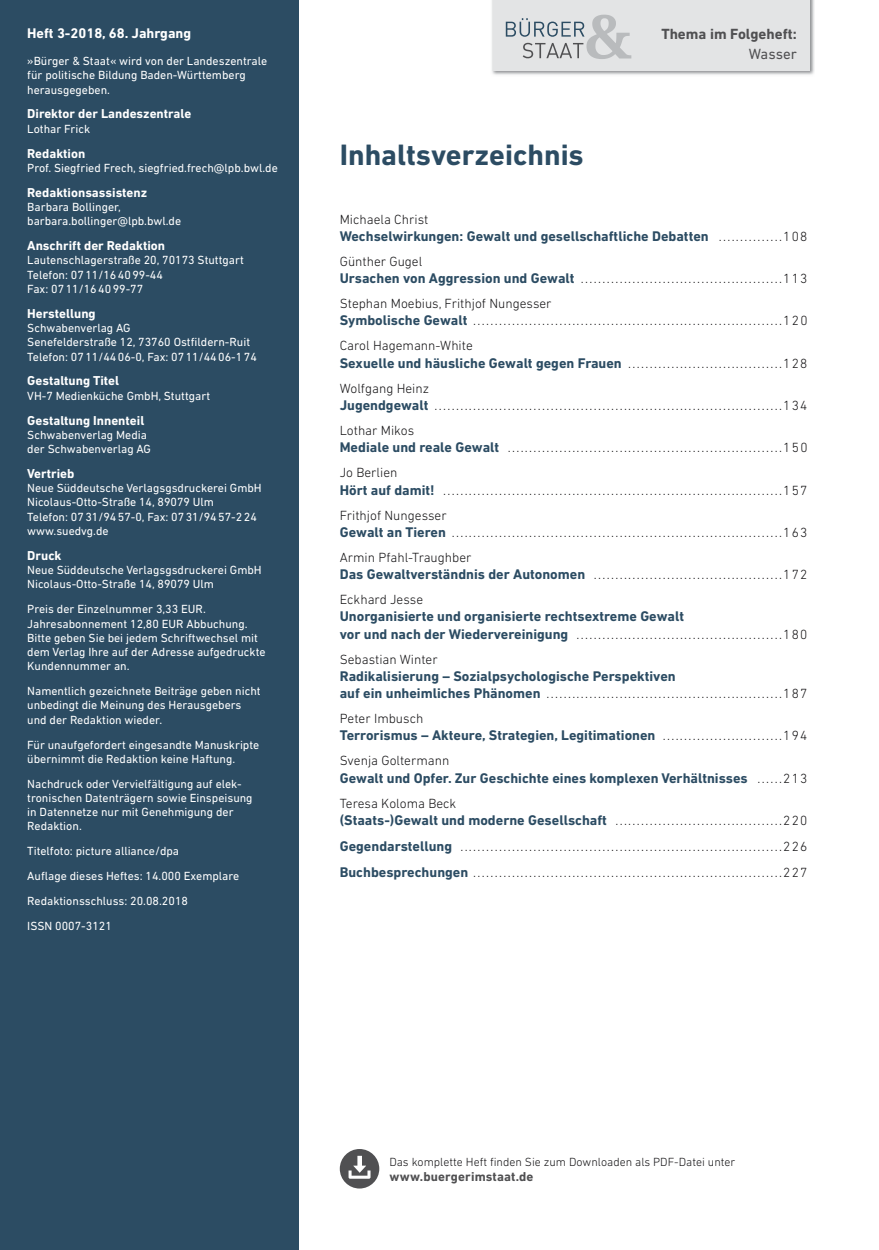
<style>
.page{position:relative;width:879px;height:1250px;background:#fff}
.page>*{position:absolute;margin:0;border:0;box-sizing:border-box;transform-origin:0 0}
.t1{font:700 30px "DIN Next LT Pro";color:#2c4c63}
.t2{font:700 15px "DIN Next LT Pro";color:#505052}
.t3{font:15px "DIN Next LT Pro";color:#505052}
.t4{font:700 14.25px "DIN Next LT Pro";color:#2c4c63}
.t5{font:700 14.25px "DIN Next LT Pro";color:#fff}
.t6{font:300 13.5px/17.2px "DIN Next LT Pro";color:#141315}
.t7{font:700 13.2px "DIN Next LT Pro";color:#fff}
.t8{font:700 13.2px "DIN Next LT Pro";letter-spacing:.01em;color:#505052}
.t9{font:12px/14.2px "DIN Next LT Pro";color:#fff}
.t10{font:300 12px "DIN Next LT Pro";color:#141315}
.s1{font-weight:300;font-size:13.5px;color:#141315}
.s2{font-weight:700;font-size:14.25px;color:#2c4c63}
</style>
<div class="page">
<div style="left:0;top:0;width:299px;height:1250px;background:#2c4c63"></div>
<img style="left:492px;top:0;width:322px;height:75px">
<div style="left:493px;top:0;width:317px;height:71px;background:#e3e4e5"></div>
<svg style="left:506px;top:15px;width:125px;height:44px"></svg>
<svg style="left:340px;top:1149px;width:39px;height:39px"></svg>
<p class="t5" style="left:27px;top:28px;width:165px">Heft 3-2018, 68. Jahrgang</p>
<p class="t9" style="left:27px;top:55px;width:241px">»Bürger &amp; Staat« wird von der Landeszentrale für politische Bildung Baden-Württemberg herausgegeben.</p>
<p class="t7" style="left:27px;top:109px;width:166px">Direktor der Landeszentrale</p>
<p class="t9" style="left:27px;top:122px;width:65px">Lothar Frick</p>
<p class="t7" style="left:27px;top:148px;width:60px">Redaktion</p>
<p class="t9" style="left:27px;top:162px;width:252px">Prof. Siegfried Frech, siegfried.frech@lpb.bwl.de</p>
<p class="t7" style="left:27px;top:188px;width:121px">Redaktionsassistenz</p>
<p class="t9" style="left:27px;top:201px;width:155px">Barbara Bollinger, barbara.bollinger@lpb.bwl.de</p>
<p class="t7" style="left:27px;top:241px;width:139px">Anschrift der Redaktion</p>
<p class="t9" style="left:27px;top:254px;width:218px">Lautenschlagerstraße 20, 70173 Stuttgart<br>Telefon: 07 11/16 40 99-44<br>Fax: 07 11/16 40 99-77</p>
<p class="t7" style="left:27px;top:309px;width:70px">Herstellung</p>
<p class="t9" style="left:27px;top:322px;width:231px">Schwabenverlag AG<br>Senefelderstraße 12, 73760 Ostfildern-Ruit<br>Telefon: 07 11/44 06-0, Fax: 07 11/44 06-1 74</p>
<p class="t7" style="left:27px;top:376px;width:93px">Gestaltung Titel</p>
<p class="t9" style="left:27px;top:389px;width:184px">VH-7 Medienküche GmbH, Stuttgart</p>
<p class="t7" style="left:27px;top:415px;width:119px">Gestaltung Innenteil</p>
<p class="t9" style="left:27px;top:429px;width:125px">Schwabenverlag Media der Schwabenverlag AG</p>
<p class="t7" style="left:27px;top:469px;width:49px">Vertrieb</p>
<p class="t9" style="left:27px;top:482px;width:236px">Neue Süddeutsche Verlagsgsdruckerei GmbH Nicolaus-Otto-Straße 14, 89079 Ulm<br>Telefon: 07 31/94 57-0, Fax: 07 31/94 57-2 24 www.suedvg.de</p>
<p class="t7" style="left:27px;top:551px;width:36px">Druck</p>
<p class="t9" style="left:27px;top:564px;width:236px">Neue Süddeutsche Verlagsgsdruckerei GmbH<br>Nicolaus-Otto-Straße 14, 89079 Ulm</p>
<p class="t9" style="left:27px;top:603px;width:240px">Preis der Einzelnummer 3,33 EUR.<br>Jahresabonnement 12,80 EUR Abbuchung.<br>Bitte geben Sie bei jedem Schriftwechsel mit dem Verlag Ihre auf der Adresse aufgedruckte Kundennummer an.</p>
<p class="t9" style="left:27px;top:685px;width:235px">Namentlich gezeichnete Beiträge geben nicht unbedingt die Meinung des Herausgebers und der Redaktion wieder.</p>
<p class="t9" style="left:27px;top:738px;width:234px">Für unaufgefordert eingesandte Manuskripte übernimmt die Redaktion keine Haftung.</p>
<p class="t9" style="left:27px;top:777px;width:227px">Nachdruck oder Vervielfältigung auf elek&shy;tronischen Datenträgern sowie Einspeisung in Datennetze nur mit Genehmigung der Redaktion.</p>
<p class="t9" style="left:27px;top:840px;width:214px;line-height:24.9px">Titelfoto: picture alliance/dpa<br>Auflage dieses Heftes: 14.000 Exemplare<br>Redaktionsschluss: 20.08.2018<br>ISSN 0007-3121</p>
<h1 class="t1" style="left:340px;top:144px;width:246px">Inhaltsverzeichnis</h1>
<p class="t2" style="left:661px;top:28px;width:137px">Thema im Folgeheft:</p>
<p class="t3" style="left:749px;top:48px;width:50px">Wasser</p>
<p class="t6" style="left:340px;top:212px;width:90px">Michaela Christ</p>
<p class="t4" style="left:340px;top:231px;width:469px">Wechselwirkungen: Gewalt und gesellschaftliche Debatten <span class="s1">...............108</span></p>
<p class="t6" style="left:340px;top:254px;width:469px">Günther Gugel<br><span class="s2">Ursachen von Aggression und Gewalt</span> ...............................................113</p>
<p class="t6" style="left:340px;top:296px;width:469px">Stephan Moebius, Frithjof Nungesser<br><span class="s2">Symbolische Gewalt</span> ........................................................................120</p>
<p class="t6" style="left:340px;top:338px;width:469px">Carol Hagemann-White<br><span class="s2">Sexuelle und häusliche Gewalt gegen Frauen</span> ....................................128</p>
<p class="t6" style="left:340px;top:381px;width:469px">Wolfgang Heinz<br><span class="s2">Jugendgewalt</span> .................................................................................134</p>
<p class="t6" style="left:340px;top:423px;width:469px">Lothar Mikos<br><span class="s2">Mediale und reale Gewalt</span> ................................................................150</p>
<p class="t6" style="left:340px;top:465px;width:469px">Jo Berlien<br><span class="s2">Hört auf damit!</span> ...............................................................................157</p>
<p class="t6" style="left:340px;top:507px;width:469px">Frithjof Nungesser<br><span class="s2">Gewalt an Tieren</span> .............................................................................163</p>
<p class="t6" style="left:340px;top:550px;width:469px">Armin Pfahl-Traughber<br><span class="s2">Das Gewaltverständnis der Autonomen</span> ............................................172</p>
<p class="t6" style="left:340px;top:592px;width:85px">Eckhard Jesse</p>
<p class="t4" style="left:340px;top:611px;width:346px">Unorganisierte und organisierte rechtsextreme Gewalt</p>
<p class="t6" style="left:340px;top:622px;width:469px;line-height:25px"><span class="s2">vor und nach der Wiedervereinigung</span> ................................................180<br>Sebastian Winter</p>
<p class="t4" style="left:340px;top:671px;width:337px">Radikalisierung – Sozialpsychologische Perspektiven</p>
<p class="t6" style="left:340px;top:682px;width:469px;line-height:25px"><span class="s2">auf ein unheimliches Phänomen</span> .......................................................187<br>Peter Imbusch</p>
<p class="t4" style="left:340px;top:730px;width:469px">Terrorismus – Akteure, Strategien, Legitimationen <span class="s1">............................194</span></p>
<p class="t6" style="left:340px;top:753px;width:111px">Svenja Goltermann</p>
<p class="t4" style="left:340px;top:773px;width:469px">Gewalt und Opfer. Zur Geschichte eines komplexen Verhältnisses <span class="s1">......213</span></p>
<p class="t6" style="left:340px;top:795px;width:469px">Teresa Koloma Beck<br><span class="s2">(Staats-)Gewalt und moderne Gesellschaft</span> .......................................220</p>
<p class="t6" style="left:340px;top:834px;width:469px;line-height:25.8px"><span class="s2">Gegendarstellung</span> ...........................................................................226<br><span class="s2">Buchbesprechungen</span> ........................................................................227</p>
<p class="t10" style="left:389px;top:1157px;width:347px">Das komplette Heft finden Sie zum Downloaden als PDF-Datei unter</p>
<p class="t8" style="left:389px;top:1171px;width:146px">www.buergerimstaat.de</p>
</div>
